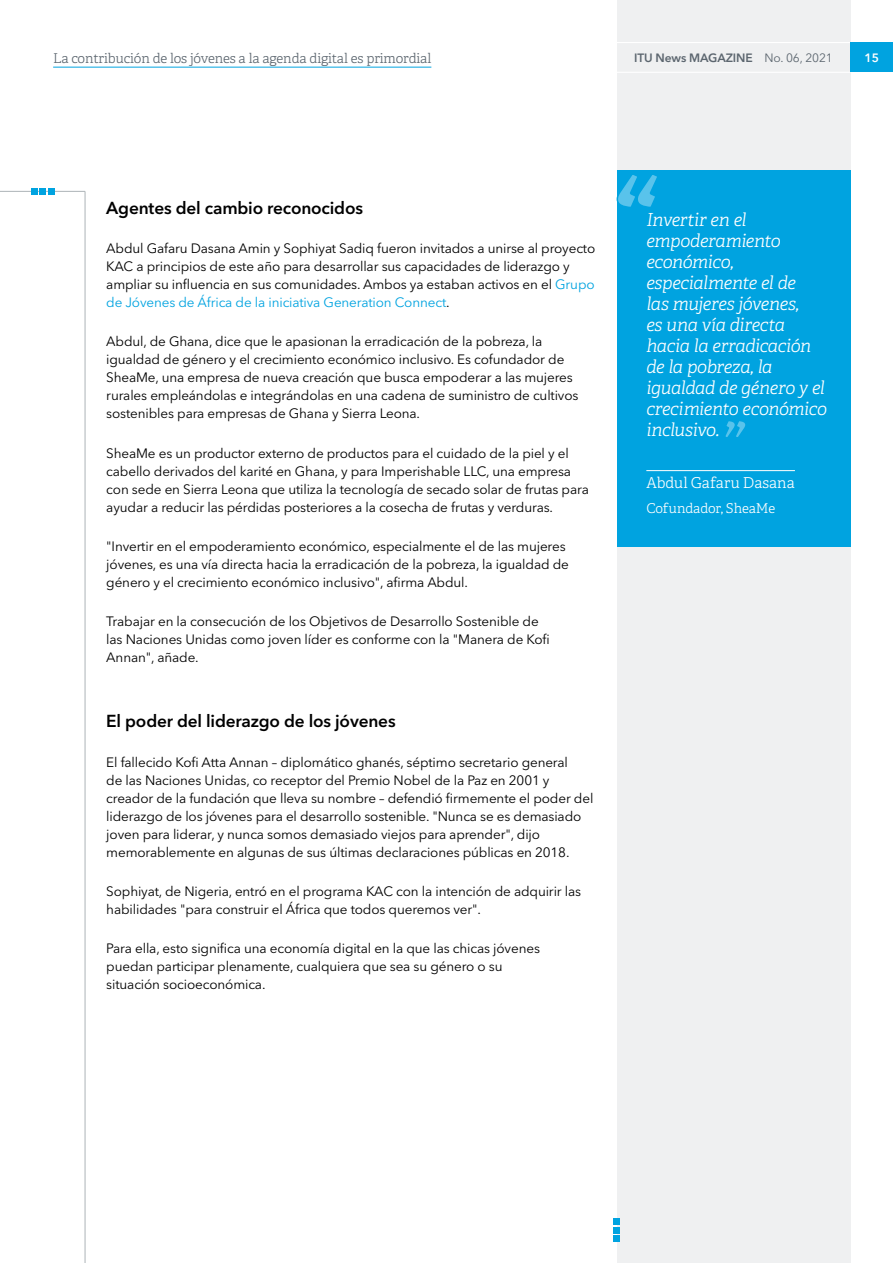
<style>
.page{position:relative;width:893px;height:1263px;background:#fff}
.page>*{position:absolute;margin:0;border:0;box-sizing:border-box;transform-origin:0 0}
.t1{font:italic 300 18px/21px "Adelle CYR";letter-spacing:-.025em;color:#fff}
.t2{font:600 17.25px "Avenir Next LT Pro";letter-spacing:-.01em;color:#000}
.t3{font:300 15px "Adelle CYR";color:#fff}
.t4{font:13.5px/18px "Avenir Next LT Pro";letter-spacing:-.01em;color:#000}
.t5{font:300 13.5px "Adelle CYR";letter-spacing:-.01em;color:#5c666f}
.t6{font:300 13.5px "Adelle CYR";letter-spacing:-.01em;color:#fff}
.t7{font:600 12px "Avenir Next LT Pro";letter-spacing:-.01em;color:#5c666f}
.t8{font:600 12px "Avenir Next LT Pro";color:#fff}
.s1{font-weight:400}
.s2{color:#00a3e0}
</style>
<div class="page">
<div style="left:617px;top:0;width:233px;height:1263px;background:#eff0f1"></div>
<div style="left:617px;top:170px;width:233px;height:300px;background:#00a3e0"></div>
<div style="left:617px;top:447px;width:233px;height:74px;background:#00a3e0"></div>
<hr style="left:646px;top:470px;width:149px;height:1px;background:#fff">
<div style="left:617px;top:473px;width:233px;height:73px;background:#00a3e0"></div>
<svg style="left:725px;top:421px;width:21px;height:16px"></svg>
<svg style="left:616px;top:175px;width:41px;height:32px"></svg>
<hr style="left:617px;top:72px;width:233px;height:1px;background:#fff">
<hr style="left:617px;top:42px;width:233px;height:1px;background:#fff">
<hr style="left:85px;top:191px;width:1px;height:1072px;background:#adb3b7">
<div style="left:613px;top:1218px;width:7px;height:7px;background:#00a3e0"></div>
<div style="left:613px;top:1227px;width:7px;height:6px;background:#00a3e0"></div>
<div style="left:613px;top:1235px;width:7px;height:7px;background:#00a3e0"></div>
<div style="left:850px;top:43px;width:43px;height:29px;background:#00a3e0"></div>
<hr style="left:0;top:191px;width:85px;height:1px;background:#adb3b7">
<div style="left:31px;top:188px;width:6px;height:7px;background:#00a3e0"></div>
<div style="left:39px;top:188px;width:7px;height:7px;background:#00a3e0"></div>
<div style="left:48px;top:188px;width:6px;height:7px;background:#00a3e0"></div>
<hr style="left:53px;top:67px;width:378px;height:1px;background:#00a3e0">
<p class="t5" style="left:53px;top:48px;width:380px">La contribución de los jóvenes a la agenda digital es primordial</p>
<p class="t7" style="left:634px;top:50px;width:200px">ITU News MAGAZINE <span class="s1">No. 06, 2021</span></p>
<p class="t8" style="left:864px;top:50px;width:16px">15</p>
<p class="t2" style="left:106px;top:197px;width:258px">Agentes del cambio reconocidos</p>
<p class="t4" style="left:106px;top:239px;width:491px">Abdul Gafaru Dasana Amin y Sophiyat Sadiq fueron invitados a unirse al proyecto KAC a principios de este año para desarrollar sus capacidades de liderazgo y ampliar su influencia en sus comunidades. Ambos ya estaban activos en el <span class="s2">Grupo de Jóvenes de África de la iniciativa Generation Connect</span>.</p>
<p class="t4" style="left:106px;top:333px;width:474px">Abdul, de Ghana, dice que le apasionan la erradicación de la pobreza, la igualdad de género y el crecimiento económico inclusivo. Es cofundador de SheaMe, una empresa de nueva creación que busca empoderar a las mujeres rurales empleándolas e integrándolas en una cadena de suministro de cultivos sostenibles para empresas de Ghana y Sierra Leona.</p>
<p class="t4" style="left:106px;top:444px;width:484px">SheaMe es un productor externo de productos para el cuidado de la piel y el cabello derivados del karité en Ghana, y para Imperishable LLC, una empresa con sede en Sierra Leona que utiliza la tecnología de secado solar de frutas para ayudar a reducir las pérdidas posteriores a la cosecha de frutas y verduras.</p>
<p class="t4" style="left:106px;top:537px;width:464px">"Invertir en el empoderamiento económico, especialmente el de las mujeres jóvenes, es una vía directa hacia la erradicación de la pobreza, la igualdad de género y el crecimiento económico inclusivo", afirma Abdul.</p>
<p class="t4" style="left:106px;top:612px;width:445px">Trabajar en la consecución de los Objetivos de Desarrollo Sostenible de las Naciones Unidas como joven líder es conforme con la "Manera de Kofi<br>Annan", añade.</p>
<p class="t2" style="left:106px;top:711px;width:291px">El poder del liderazgo de los jóvenes</p>
<p class="t4" style="left:106px;top:753px;width:489px">El fallecido Kofi Atta Annan – diplomático ghanés, séptimo secretario general<br>de las Naciones Unidas, co receptor del Premio Nobel de la Paz en 2001 y creador de la fundación que lleva su nombre – defendió firmemente el poder del liderazgo de los jóvenes para el desarrollo sostenible. "Nunca se es demasiado joven para liderar, y nunca somos demasiado viejos para aprender", dijo memorablemente en algunas de sus últimas declaraciones públicas en 2018.</p>
<p class="t4" style="left:106px;top:882px;width:476px">Sophiyat, de Nigeria, entró en el programa KAC con la intención de adquirir las habilidades "para construir el África que todos queremos ver".</p>
<p class="t4" style="left:106px;top:939px;width:435px">Para ella, esto significa una economía digital en la que las chicas jóvenes puedan participar plenamente, cualquiera que sea su género o su situación socioeconómica.</p>
<h1 class="t1" style="left:646px;top:208px;width:182px">Invertir en el empoderamiento económico, especialmente el de<br>las mujeres jóvenes,<br>es una vía directa hacia la erradicación de la pobreza, la igualdad de género y el crecimiento económico inclusivo.</h1>
<p class="t3" style="left:646px;top:472px;width:150px">Abdul Gafaru Dasana</p>
<p class="t6" style="left:646px;top:499px;width:130px">Cofundador, SheaMe</p>
</div>
